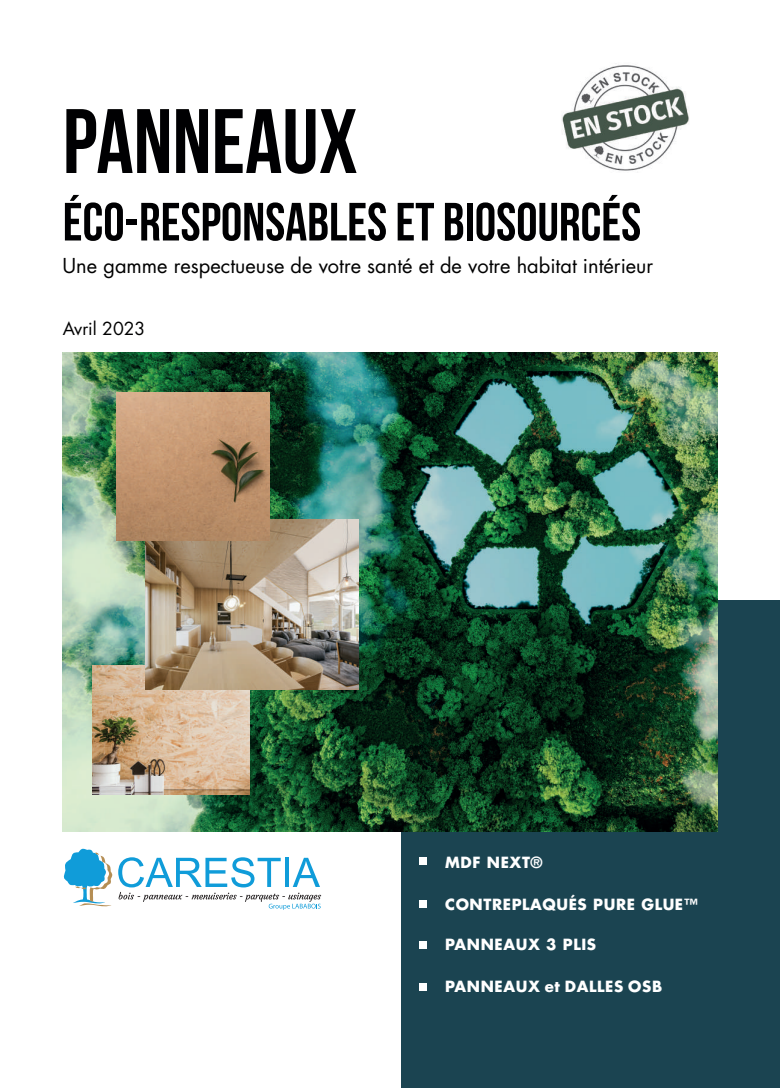
<style>
.page{position:relative;width:780px;height:1088px;background:#fff}
.page>*{position:absolute;margin:0;border:0;box-sizing:border-box;transform-origin:0 0}
.t1{font:700 91.25px "Bebas Neue";color:#000002}
.t2{font:56.88px "Utsaah";color:#109cd9}
.t3{font:700 53.75px "Bebas Neue";color:#000002}
.t4{font:20px "Futura LT";color:#000001}
.t5{font:17.5px "Futura LT";color:#000001}
.t6{font:700 15px "Futura LT";letter-spacing:.04em;color:#fff}
</style>
<div class="page">
<svg style="left:63px;top:848px;width:50px;height:58px"></svg>
<svg style="left:119px;top:892px;width:202px;height:18px"></svg>
<div style="left:402px;top:601px;width:378px;height:487px;background:#1b4451"></div>
<img style="left:63px;top:353px;width:654px;height:478px">
<img style="left:561px;top:65px;width:128px;height:106px">
<img style="left:92px;top:665px;width:157px;height:130px">
<img style="left:145px;top:519px;width:213px;height:171px">
<img style="left:116px;top:393px;width:154px;height:148px">
<div style="left:419px;top:941px;width:7px;height:8px;background:#fff"></div>
<div style="left:419px;top:983px;width:7px;height:7px;background:#fff"></div>
<div style="left:419px;top:900px;width:7px;height:7px;background:#fff"></div>
<div style="left:419px;top:857px;width:7px;height:8px;background:#fff"></div>
<h1 class="t1" style="left:63px;top:91px;width:297px">PANNEAUX</h1>
<h3 class="t3" style="left:63px;top:192px;width:580px">ÉCO-RESPONSABLES ET BIOSOURCÉS</h3>
<h3 class="t4" style="left:63px;top:253px;width:592px">Une gamme respectueuse de votre santé et de votre habitat intérieur</h3>
<p class="t5" style="left:63px;top:317px;width:84px">Avril 2023</p>
<h2 class="t2" style="left:116px;top:845px;width:205px">CARESTIA</h2>
<p class="t6" style="left:445px;top:852px;width:99px">MDF NEXT®</p>
<p class="t6" style="left:445px;top:894px;width:254px">CONTREPLAQUÉS PURE GLUE™</p>
<p class="t6" style="left:445px;top:934px;width:152px">PANNEAUX 3 PLIS</p>
<p class="t6" style="left:445px;top:977px;width:218px">PANNEAUX et DALLES OSB</p>
</div>
